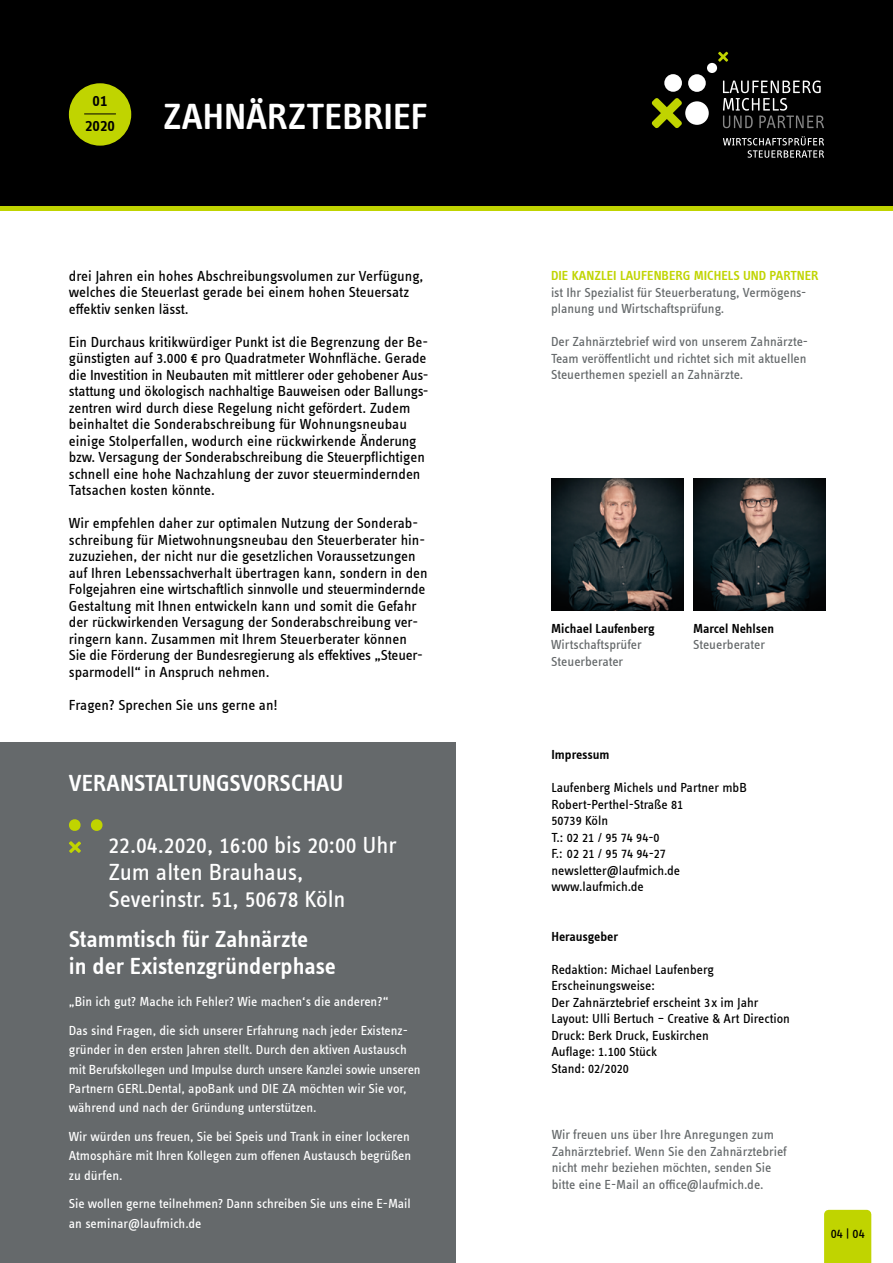
<style>
.page{position:relative;width:893px;height:1263px;background:#fff}
.page>*{position:absolute;margin:0;border:0;box-sizing:border-box;transform-origin:0 0}
.t1{font:600 37.5px "Info Text Offc Pro";color:#fff}
.t2{font:600 24px/27px "Info Text Offc Pro";letter-spacing:-.005em;color:#fff}
.t3{font:24px/27px "Info Text Offc Pro";color:#fff}
.t4{font:600 16.5px/24.5px "Info Text Offc Pro";color:#000;text-align:center}
.t5{font:15px/16.5px "Info Text Offc Pro";letter-spacing:-.005em;color:#000}
.t6{font:13.5px/19.5px "Info Text Offc Pro";letter-spacing:-.005em;color:#fff}
.t7{font:13.5px/16.5px "Info Text Offc Pro";color:#65696b}
.t8{font:13.5px/16.5px "Info Text Offc Pro";color:#000}
.t9{font:600 13.5px "Info Text Offc Pro";color:#000}
.t10{font:600 13.5px "Info Text Offc Pro";color:#c0d400}
</style>
<div class="page">
<div style="left:0;top:0;width:893px;height:207px;background:#000"></div>
<svg style="left:723px;top:136px;width:101px;height:22px"></svg>
<svg style="left:723px;top:80px;width:101px;height:48px"></svg>
<div style="left:664px;top:74px;width:18px;height:18px;background:#fff;border-radius:50%"></div>
<div style="left:688px;top:74px;width:18px;height:18px;background:#fff;border-radius:50%"></div>
<div style="left:707px;top:63px;width:10px;height:10px;background:#fff;border-radius:50%"></div>
<svg style="left:651px;top:98px;width:31px;height:31px"></svg>
<svg style="left:718px;top:52px;width:10px;height:10px"></svg>
<div style="left:685px;top:101px;width:24px;height:24px;background:#fff;border-radius:50%"></div>
<hr style="left:0;top:207px;width:893px;height:4px;background:#c0d400">
<div style="left:824px;top:1210px;width:47px;height:53px;background:#c0d400"></div>
<img style="left:551px;top:479px;width:132px;height:131px">
<img style="left:693px;top:479px;width:132px;height:131px">
<div style="left:69px;top:83px;width:62px;height:63px;background:#c0d400;border-radius:50%"></div>
<hr style="left:84px;top:114px;width:32px;height:1px;background:#000">
<div style="left:0;top:742px;width:455px;height:521px;background:#65696b"></div>
<svg style="left:69px;top:819px;width:12px;height:12px"></svg>
<svg style="left:90px;top:819px;width:13px;height:12px"></svg>
<svg style="left:69px;top:841px;width:12px;height:12px"></svg>
<p class="t4" style="left:85px;top:88px;width:31px">01<br>2020</p>
<h1 class="t1" style="left:163px;top:94px;width:266px">ZAHNÄRZTEBRIEF</h1>
<p class="t5" style="left:69px;top:267px;width:356px">drei Jahren ein hohes Abschreibungsvolumen zur Verfügung, welches die Steuerlast gerade bei einem hohen Steuersatz effektiv senken lässt.</p>
<p class="t5" style="left:69px;top:333px;width:361px">Ein Durchaus kritikwürdiger Punkt ist die Begrenzung der Be&shy;günstigten auf 3.000 € pro Quadratmeter Wohnfläche. Gerade die Investition in Neubauten mit mittlerer oder gehobener Aus&shy;stattung und ökologisch nachhaltige Bauweisen oder Ballungs&shy;zentren wird durch diese Regelung nicht gefördert. Zudem beinhaltet die Sonderabschreibung für Wohnungsneubau einige Stolperfallen, wodurch eine rückwirkende Änderung bzw. Versagung der Sonderabschreibung die Steuerpflichtigen schnell eine hohe Nachzahlung der zuvor steuermindernden Tatsachen kosten könnte.</p>
<p class="t5" style="left:69px;top:514px;width:360px">Wir empfehlen daher zur optimalen Nutzung der Sonderab&shy;schreibung für Mietwohnungsneubau den Steuerberater hin&shy;zuzuziehen, der nicht nur die gesetzlichen Voraussetzungen auf Ihren Lebenssachverhalt übertragen kann, sondern in den Folgejahren eine wirtschaftlich sinnvolle und steuermindernde Gestaltung mit Ihnen entwickeln kann und somit die Gefahr der rückwirkenden Versagung der Sonderabschreibung ver&shy;ringern kann. Zusammen mit Ihrem Steuerberater können Sie die Förderung der Bundesregierung als effektives „Steuer&shy;sparmodell“ in Anspruch nehmen.</p>
<p class="t5" style="left:69px;top:696px;width:210px">Fragen? Sprechen Sie uns gerne an!</p>
<h2 class="t2" style="left:69px;top:770px;width:276px">VERANSTALTUNGSVORSCHAU</h2>
<h2 class="t3" style="left:108px;top:831px;width:290px">22.04.2020, 16:00 bis 20:00 Uhr<br>Zum alten Brauhaus,<br>Severinstr. 51, 50678 Köln</h2>
<h2 class="t2" style="left:69px;top:925px;width:269px">Stammtisch für Zahnärzte<br>in der Existenzgründerphase</h2>
<p class="t6" style="left:69px;top:987px;width:341px;line-height:28.5px">„Bin ich gut? Mache ich Fehler? Wie machenʻs die anderen?“<br>Das sind Fragen, die sich unserer Erfahrung nach jeder Existenz-</p>
<p class="t6" style="left:69px;top:1039px;width:353px">gründer in den ersten Jahren stellt. Durch den aktiven Austausch mit Berufskollegen und Impulse durch unsere Kanzlei sowie unseren Partnern GERL.Dental, apoBank und DIE ZA möchten wir Sie vor, während und nach der Gründung unterstützen.</p>
<p class="t6" style="left:69px;top:1126px;width:344px;text-align:justify">Wir würden uns freuen, Sie bei Speis und Trank in einer lockeren Atmosphäre mit Ihren Kollegen zum offenen Austausch begrüßen zu dürfen.</p>
<p class="t6" style="left:69px;top:1194px;width:343px">Sie wollen gerne teilnehmen? Dann schreiben Sie uns eine E-Mail an seminar@laufmich.de</p>
<p class="t10" style="left:551px;top:268px;width:269px">DIE KANZLEI LAUFENBERG MICHELS UND PARTNER</p>
<p class="t7" style="left:551px;top:284px;width:257px">ist Ihr Spezialist für Steuerberatung, Vermögens&shy;planung und Wirtschaftsprüfung.</p>
<p class="t7" style="left:551px;top:333px;width:258px;text-align:justify">Der Zahnärztebrief wird von unserem Zahnärzte-Team veröffentlicht und richtet sich mit aktuellen Steuerthemen speziell an Zahnärzte.</p>
<p class="t9" style="left:551px;top:620px;width:105px">Michael Laufenberg</p>
<p class="t7" style="left:551px;top:636px;width:92px">Wirtschaftsprüfer<br>Steuerberater</p>
<p class="t9" style="left:693px;top:620px;width:82px">Marcel Nehlsen</p>
<p class="t7" style="left:693px;top:636px;width:73px">Steuerberater</p>
<p class="t9" style="left:551px;top:746px;width:60px">Impressum</p>
<p class="t8" style="left:551px;top:779px;width:197px">Laufenberg Michels und Partner mbB<br>Robert-Perthel-Straße 81<br>50739 Köln<br>T.: 02 21 / 95 74 94-0<br>F.: 02 21 / 95 74 94-27 newsletter@laufmich.de www.laufmich.de</p>
<p class="t9" style="left:551px;top:928px;width:68px">Herausgeber</p>
<p class="t8" style="left:551px;top:960px;width:240px">Redaktion: Michael Laufenberg<br>Erscheinungsweise:<br>Der Zahnärztebrief erscheint 3 x im Jahr<br>Layout: Ulli Bertuch – Creative &amp; Art Direction<br>Druck: Berk Druck, Euskirchen<br>Auflage: 1.100 Stück<br>Stand: 02/2020</p>
<p class="t7" style="left:552px;top:1126px;width:237px">Wir freuen uns über Ihre Anregungen zum Zahnärztebrief. Wenn Sie den Zahnärztebrief nicht mehr beziehen möchten, senden Sie bitte eine E-Mail an office@laufmich.de.</p>
<p class="t8" style="left:831px;top:1224px;width:36px">04 | 04</p>
</div>
